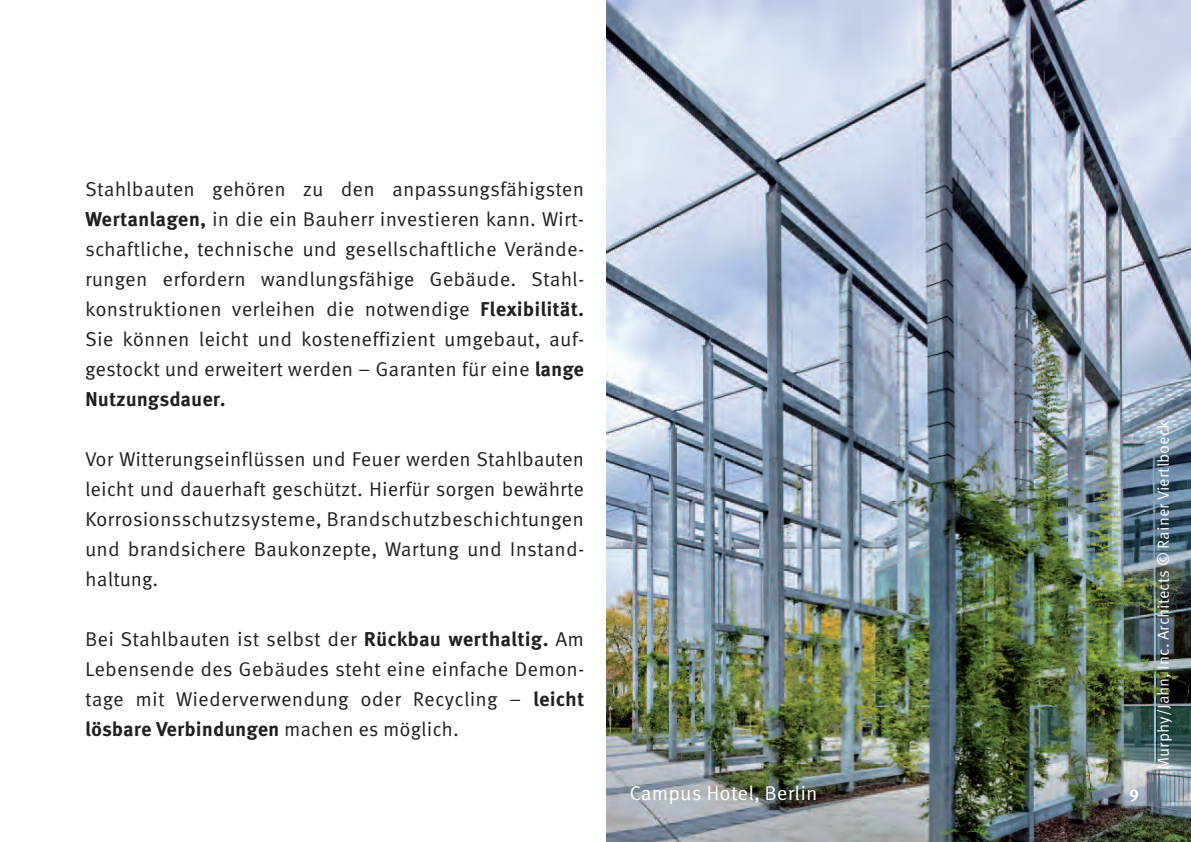
<style>
.page{position:relative;width:1191px;height:842px;background:#fff}
.page>*{position:absolute;margin:0;border:0;box-sizing:border-box;transform-origin:0 0}
.t1{font:20px/30px "Meta Corr";color:#231f20;text-align:justify}
.t2{font:20px "Meta Corr";letter-spacing:.005em;color:#fff}
.t3{font:700 17px "Meta Corr";color:#fff}
.t4{font:16px "Meta Corr";color:#fff}
.s1{font-weight:700}
</style>
<div class="page">
<img style="left:607px;top:0;width:584px;height:842px">
<p class="t1" style="left:85px;top:176px;width:501px">Stahlbauten gehören zu den anpassungsfähigsten <span class="s1">Wertanlagen,</span> in die ein Bauherr investieren kann. Wirt&shy;schaftliche, technische und gesellschaftliche Verände&shy;rungen erfordern wandlungsfähige Gebäude. Stahl - konstruktionen verleihen die notwendige <span class="s1">Flexibilität.<br></span>Sie können leicht und kosteneffizient umgebaut, auf - gestockt und erweitert werden – Garanten für eine <span class="s1">lange Nutzungsdauer.</span></p>
<p class="t1" style="left:85px;top:446px;width:501px">Vor Witterungseinflüssen und Feuer werden Stahlbauten leicht und dauerhaft geschützt. Hierfür sorgen bewährte Korrosionsschutzsysteme, Brandschutzbeschichtungen und brandsichere Baukonzepte, Wartung und Instand&shy;haltung.</p>
<p class="t1" style="left:85px;top:626px;width:501px">Bei Stahlbauten ist selbst der <span class="s1">Rückbau werthaltig.</span> Am Lebensende des Gebäudes steht eine einfache Demon&shy;tage mit Wiederverwendung oder Recycling – <span class="s1">leicht lösbare Verbindungen</span> machen es möglich.</p>
<p class="t2" style="left:629px;top:787px;width:189px">Campus Hotel, Berlin</p>
<p class="t3" style="left:1129px;top:789px;width:11px">9</p>
<p class="t4" style="left:1157px;top:770px;width:351px;rotate:-90deg">Murphy/Jahn, Inc. Architects © Rainer Viertlboeck</p>
</div>
